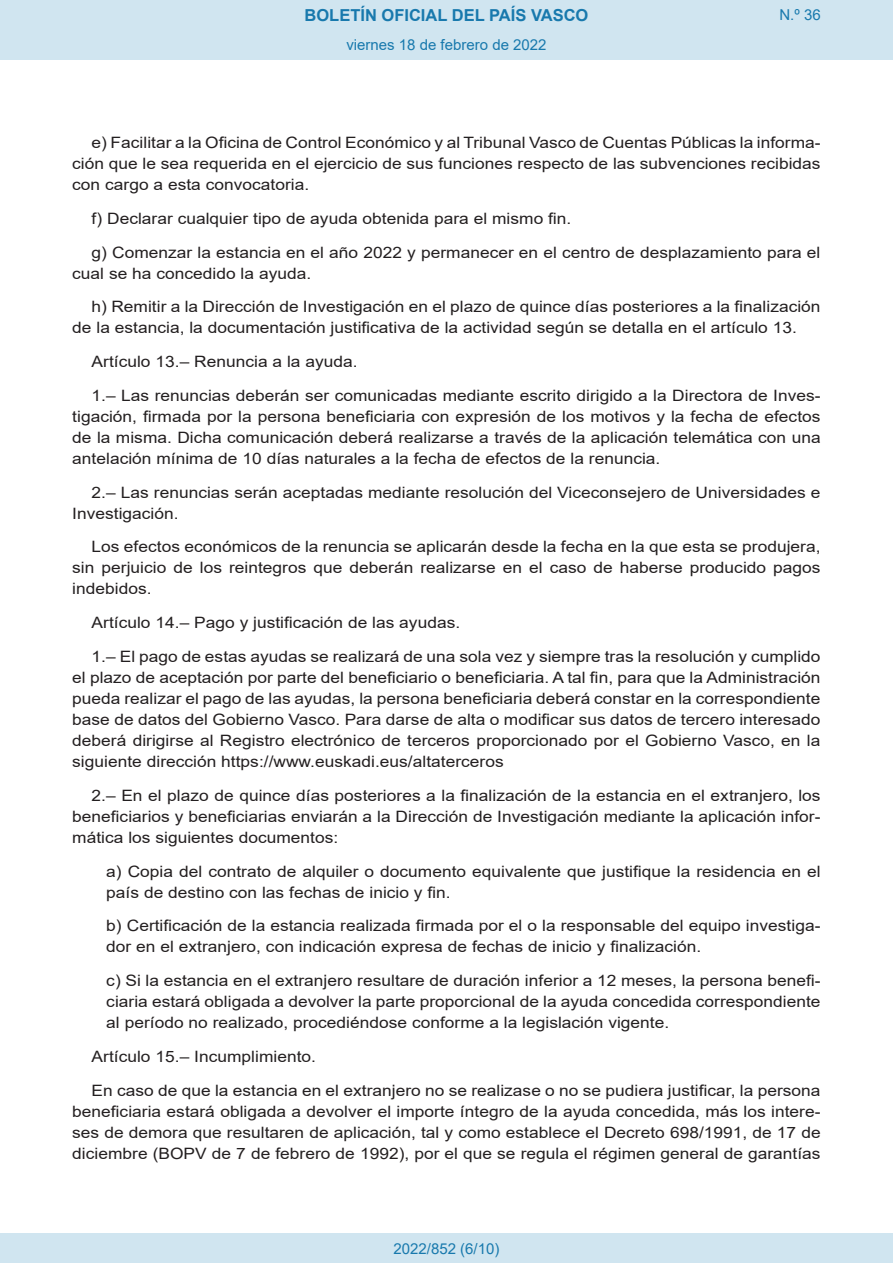
<style>
.page{position:relative;width:893px;height:1263px;background:#fff}
.page>*{position:absolute;margin:0;border:0;box-sizing:border-box;transform-origin:0 0}
.t1{font:700 16.5px "Arial";color:#1879ad}
.BOPVDetalle{font:15.6px/21px "Arial";color:#231f20;text-align:justify;scale:1.11 1}
.BOPVDetalle1{font:15.6px/21px "Arial";color:#231f20;scale:1.11 1}
.Paginacion_Centro{font:15px "Arial";color:#1879ad}
</style>
<div class="page">
<div style="left:0;top:0;width:893px;height:60px;background:#d0e5f0"></div>
<div style="left:0;top:1233px;width:893px;height:30px;background:#d0e5f0"></div>
<p class="t1" style="left:305px;top:3px;width:285px">BOLETÍN OFICIAL DEL PAÍS VASCO</p>
<p class="Paginacion_Centro" style="left:346px;top:35px;width:202px">viernes 18 de febrero de 2022</p>
<p class="Paginacion_Centro" style="left:779px;top:5px;width:43px">N.º 36</p>
<p class="BOPVDetalle" style="left:72px;top:132px;width:676px;text-indent:19px">e) Facilitar a la Oficina de Control Económico y al Tribunal Vasco de Cuentas Públicas la informa&shy;ción que le sea requerida en el ejercicio de sus funciones respecto de las subvenciones recibidas con cargo a esta convocatoria.</p>
<p class="BOPVDetalle" style="left:92px;top:208px;width:434px">f) Declarar cualquier tipo de ayuda obtenida para el mismo fin.</p>
<p class="BOPVDetalle" style="left:72px;top:242px;width:675px;text-indent:19px">g) Comenzar la estancia en el año 2022 y permanecer en el centro de desplazamiento para el cual se ha concedido la ayuda.</p>
<p class="BOPVDetalle" style="left:72px;top:296px;width:676px;text-indent:19px">h) Remitir a la Dirección de Investigación en el plazo de quince días posteriores a la finalización de la estancia, la documentación justificativa de la actividad según se detalla en el artículo 13.</p>
<p class="BOPVDetalle" style="left:92px;top:351px;width:241px">Artículo 13.– Renuncia a la ayuda.</p>
<p class="BOPVDetalle" style="left:72px;top:385px;width:676px;text-indent:19px">1.– Las renuncias deberán ser comunicadas mediante escrito dirigido a la Directora de Inves&shy;tigación, firmada por la persona beneficiaria con expresión de los motivos y la fecha de efectos de la misma. Dicha comunicación deberá realizarse a través de la aplicación telemática con una antelación mínima de 10 días naturales a la fecha de efectos de la renuncia.</p>
<p class="BOPVDetalle" style="left:72px;top:482px;width:676px;text-indent:19px">2.– Las renuncias serán aceptadas mediante resolución del Viceconsejero de Universidades e<br>Investigación.</p>
<p class="BOPVDetalle" style="left:72px;top:536px;width:676px;text-indent:19px">Los efectos económicos de la renuncia se aplicarán desde la fecha en la que esta se produjera, sin perjuicio de los reintegros que deberán realizarse en el caso de haberse producido pagos indebidos.</p>
<p class="BOPVDetalle" style="left:92px;top:612px;width:334px">Artículo 14.– Pago y justificación de las ayudas.</p>
<p class="BOPVDetalle" style="left:72px;top:646px;width:676px;text-indent:19px">1.– El pago de estas ayudas se realizará de una sola vez y siempre tras la resolución y cumplido el plazo de aceptación por parte del beneficiario o beneficiaria. A tal fin, para que la Administración pueda realizar el pago de las ayudas, la persona beneficiaria deberá constar en la correspondiente base de datos del Gobierno Vasco. Para darse de alta o modificar sus datos de tercero interesado deberá dirigirse al Registro electrónico de terceros proporcionado por el Gobierno Vasco, en la siguiente dirección https://www.euskadi.eus/altaterceros</p>
<p class="BOPVDetalle" style="left:72px;top:785px;width:676px;text-indent:19px">2.– En el plazo de quince días posteriores a la finalización de la estancia en el extranjero, los beneficiarios y beneficiarias enviarán a la Dirección de Investigación mediante la aplicación infor&shy;mática los siguientes documentos:</p>
<p class="BOPVDetalle1" style="left:106px;top:860px;width:645px">a) Copia del contrato de alquiler o documento equivalente que justifique la residencia en el país de destino con las fechas de inicio y fin.</p>
<p class="BOPVDetalle1" style="left:106px;top:915px;width:645px">b) Certificación de la estancia realizada firmada por el o la responsable del equipo investiga&shy;dor en el extranjero, con indicación expresa de fechas de inicio y finalización.</p>
<p class="BOPVDetalle1" style="left:106px;top:970px;width:645px;text-align:justify">c) Si la estancia en el extranjero resultare de duración inferior a 12 meses, la persona benefi&shy;ciaria estará obligada a devolver la parte proporcional de la ayuda concedida correspondiente al período no realizado, procediéndose conforme a la legislación vigente.</p>
<p class="BOPVDetalle" style="left:92px;top:1046px;width:204px">Artículo 15.– Incumplimiento.</p>
<p class="BOPVDetalle" style="left:72px;top:1079px;width:676px;text-indent:19px">En caso de que la estancia en el extranjero no se realizase o no se pudiera justificar, la persona beneficiaria estará obligada a devolver el importe íntegro de la ayuda concedida, más los intere&shy;ses de demora que resultaren de aplicación, tal y como establece el Decreto 698/1991, de 17 de diciembre (BOPV de 7 de febrero de 1992), por el que se regula el régimen general de garantías</p>
<p class="Paginacion_Centro" style="left:393px;top:1238px;width:107px">2022/852 (6/10)</p>
</div>
